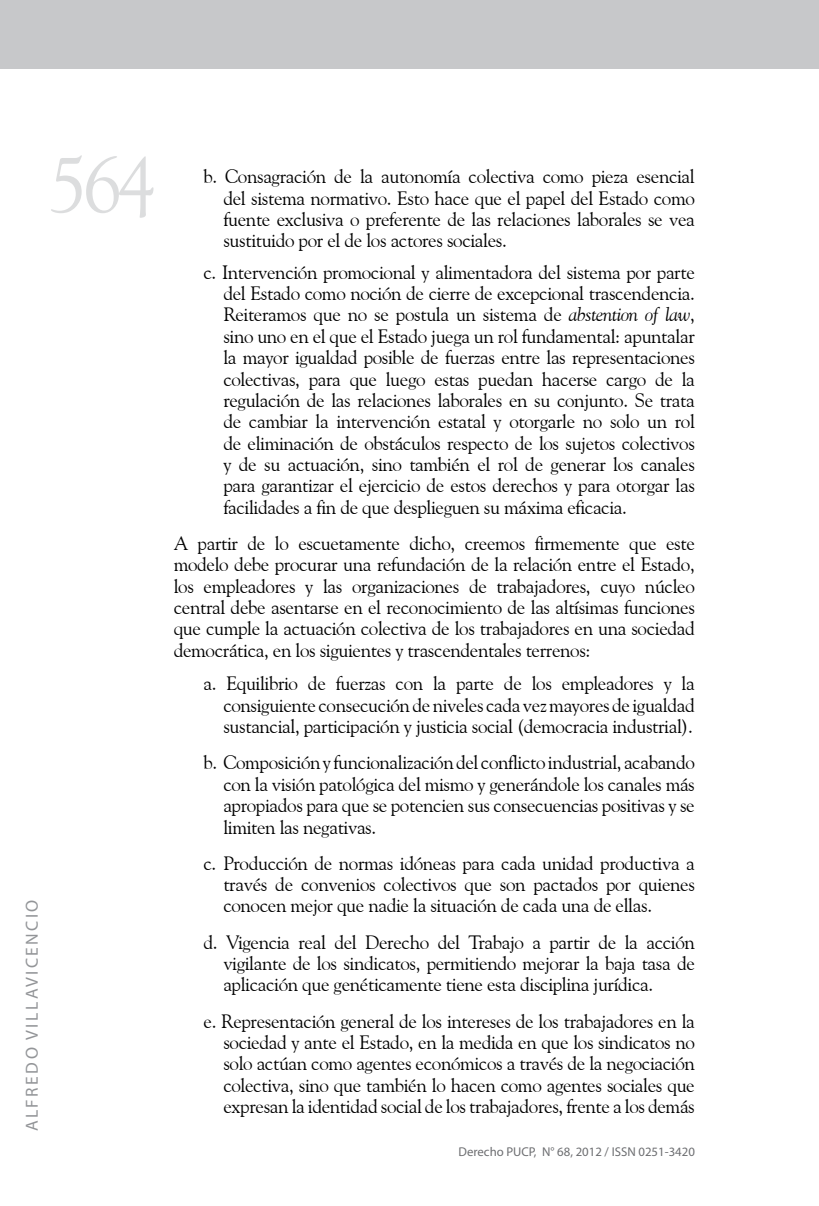
<style>
.page{position:relative;width:819px;height:1206px;background:#fff}
.page>*{position:absolute;margin:0;border:0;box-sizing:border-box;transform-origin:0 0}
.t1{font:78.75px "Goudy Old Style BT";color:#dcddde}
.t2{font:19.25px/21.3px "Goudy Old Style BT";letter-spacing:-.02em;color:#000;text-align:justify}
.t3{font:17.5px "Myriad Pro";color:#939598}
.t4{font:12.78px "Myriad Pro";color:#6d6e71}
.s1{font-style:italic}
</style>
<div class="page">
<div style="left:0;top:0;width:819px;height:69px;background:#c7c8ca"></div>
<h1 class="t1" style="left:49px;top:136px;width:109px">564</h1>
<p class="t3" style="left:21px;top:1131px;width:231px;rotate:-90deg">ALFREDO VILLAVICENCIO</p>
<p class="t2" style="left:223px;top:166px;width:473px;text-indent:-20px">b. Consagración de la autonomía colectiva como pieza esencial del sistema normativo. Esto hace que el papel del Estado como fuente exclusiva o preferente de las relaciones laborales se vea sustituido por el de los actores sociales.</p>
<p class="t2" style="left:223px;top:261px;width:473px;text-indent:-20px">c. Intervención promocional y alimentadora del sistema por parte del Estado como noción de cierre de excepcional trascendencia.<br>Reiteramos que no se postula un sistema de <span class="s1">abstention of law</span>, sino uno en el que el Estado juega un rol fundamental: apuntalar la mayor igualdad posible de fuerzas entre las representaciones colectivas, para que luego estas puedan hacerse cargo de la regulación de las relaciones laborales en su conjunto. Se trata de cambiar la intervención estatal y otorgarle no solo un rol de eliminación de obstáculos respecto de los sujetos colectivos y de su actuación, sino también el rol de generar los canales para garantizar el ejercicio de estos derechos y para otorgar las facilidades a fin de que desplieguen su máxima eficacia.</p>
<p class="t2" style="left:174px;top:532px;width:522px">A partir de lo escuetamente dicho, creemos firmemente que este modelo debe procurar una refundación de la relación entre el Estado, los empleadores y las organizaciones de trabajadores, cuyo núcleo central debe asentarse en el reconocimiento de las altísimas funciones que cumple la actuación colectiva de los trabajadores en una sociedad democrática, en los siguientes y trascendentales terrenos:</p>
<p class="t2" style="left:223px;top:672px;width:473px;text-indent:-20px">a. Equilibrio de fuerzas con la parte de los empleadores y la consiguiente consecución de niveles cada vez mayores de igualdad sustancial, participación y justicia social (democracia industrial).</p>
<p class="t2" style="left:223px;top:751px;width:473px;text-indent:-20px">b. Composición y funcionalización del conflicto industrial, acabando con la visión patológica del mismo y generándole los canales más apropiados para que se potencien sus consecuencias positivas y se limiten las negativas.</p>
<p class="t2" style="left:223px;top:852px;width:473px;text-indent:-20px">c. Producción de normas idóneas para cada unidad productiva a través de convenios colectivos que son pactados por quienes conocen mejor que nadie la situación de cada una de ellas.</p>
<p class="t2" style="left:223px;top:931px;width:473px;text-indent:-20px">d. Vigencia real del Derecho del Trabajo a partir de la acción vigilante de los sindicatos, permitiendo mejorar la baja tasa de aplicación que genéticamente tiene esta disciplina jurídica.</p>
<p class="t2" style="left:223px;top:1010px;width:473px;text-indent:-20px">e. Representación general de los intereses de los trabajadores en la sociedad y ante el Estado, en la medida en que los sindicatos no solo actúan como agentes económicos a través de la negociación colectiva, sino que también lo hacen como agentes sociales que expresan la identidad social de los trabajadores, frente a los demás</p>
<p class="t4" style="left:458px;top:1144px;width:160px">Derecho PUCP, N° 68, 2012 / ISSN</p>
<p class="t4" style="left:638px;top:1144px;width:58px">0251-3420</p>
</div>
